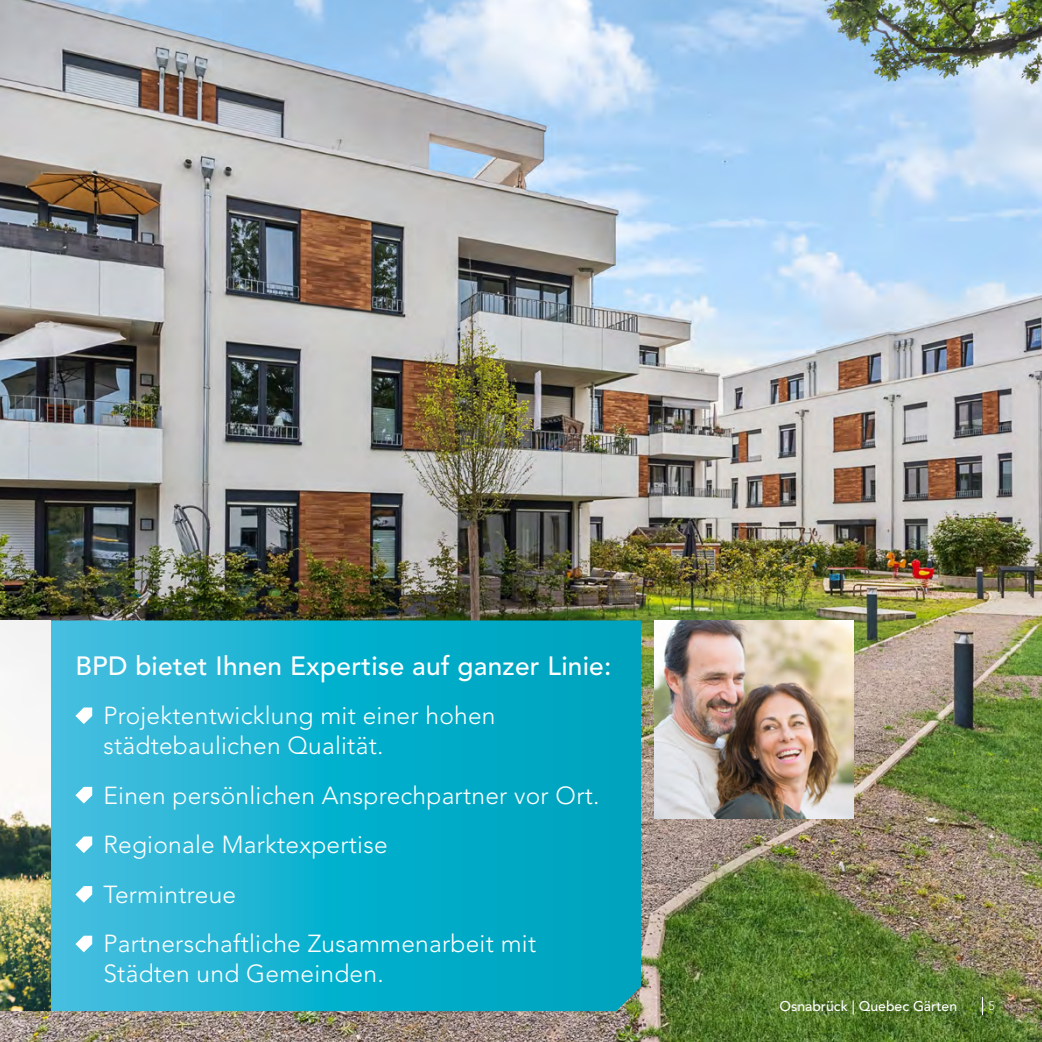
<style>
.page{position:relative;width:1042px;height:1042px;background:#fff}
.page>*{position:absolute;margin:0;border:0;box-sizing:border-box;transform-origin:0 0}
.t1{font:500 26.25px "Avenir LT Std";letter-spacing:.01em;color:#fff}
.t2{font:300 24.5px/49.5px "Avenir LT Std";letter-spacing:.01em;color:#fff}
.t3{font:500 14px "Avenir LT Std";color:#fff}
.t4{font:300 12.25px "Avenir LT Std";color:#fff}
</style>
<div class="page">
<img style="left:0;top:0;width:1042px;height:1042px">
<svg style="left:51px;top:620px;width:590px;height:391px;background:#14afcd"></svg>
<svg style="left:75px;top:707px;width:17px;height:17px"></svg>
<svg style="left:75px;top:787px;width:17px;height:16px"></svg>
<svg style="left:75px;top:836px;width:17px;height:17px"></svg>
<svg style="left:75px;top:886px;width:17px;height:17px"></svg>
<svg style="left:75px;top:935px;width:17px;height:17px"></svg>
<img style="left:0;top:620px;width:51px;height:391px">
<img style="left:655px;top:620px;width:198px;height:199px">
<svg style="left:982px;top:996px;width:1px;height:18px"></svg>
<p class="t1" style="left:75px;top:650px;width:537px">BPD bietet Ihnen Expertise auf ganzer Linie:</p>
<p class="t2" style="left:103px;top:701px;width:394px;line-height:29.8px">Projektentwicklung mit einer hohen städtebaulichen Qualität.</p>
<p class="t2" style="left:103px;top:770px;width:497px">Einen persönlichen Ansprechpartner vor Ort.<br>Regionale Marktexpertise<br>Termintreue<br>Partnerschaftliche Zusammenarbeit mit</p>
<p class="t2" style="left:103px;top:949px;width:282px">Städten und Gemeinden.</p>
<p class="t3" style="left:779px;top:998px;width:179px">Osnabrück | Quebec Gärten</p>
<p class="t4" style="left:988px;top:998px;width:8px">5</p>
</div>
